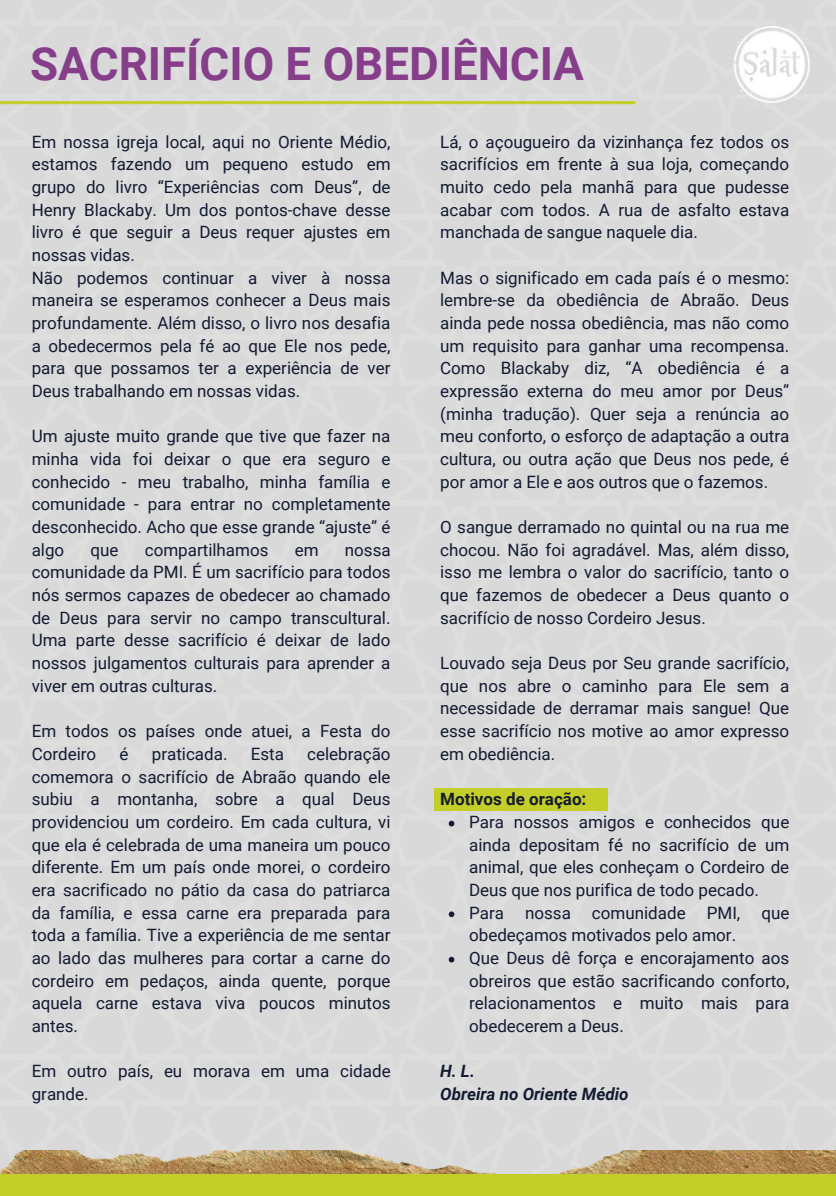
<style>
.page{position:relative;width:836px;height:1196px;background:#fff}
.page>*{position:absolute;margin:0;border:0;box-sizing:border-box;transform-origin:0 0}
.t1{font:700 45.6px "Roboto";color:#863e8a}
.t2{font:17px/22.6px "Roboto";color:#131b31;text-align:justify}
.t3{font:italic 700 17px/22.6px "Roboto";color:#131b31}
.t4{font:700 17px "Roboto";color:#131b31}
</style>
<div class="page">
<div style="left:624px;top:0;width:212px;height:240px;background:#d9d9d9"></div>
<div style="left:624px;top:240px;width:212px;height:240px;background:#d9d9d9"></div>
<div style="left:624px;top:480px;width:212px;height:240px;background:#d9d9d9"></div>
<div style="left:624px;top:720px;width:212px;height:240px;background:#d9d9d9"></div>
<div style="left:624px;top:960px;width:212px;height:190px;background:#d9d9d9"></div>
<div style="left:294px;top:0;width:330px;height:240px;background:#d9d9d9"></div>
<div style="left:294px;top:240px;width:330px;height:240px;background:#d9d9d9"></div>
<div style="left:294px;top:480px;width:330px;height:240px;background:#d9d9d9"></div>
<div style="left:294px;top:720px;width:330px;height:240px;background:#d9d9d9"></div>
<div style="left:294px;top:960px;width:330px;height:190px;background:#d9d9d9"></div>
<div style="left:0;top:0;width:294px;height:240px;background:#d9d9d9"></div>
<div style="left:0;top:240px;width:294px;height:240px;background:#d9d9d9"></div>
<div style="left:0;top:480px;width:294px;height:240px;background:#d9d9d9"></div>
<div style="left:0;top:720px;width:294px;height:240px;background:#d9d9d9"></div>
<div style="left:0;top:960px;width:294px;height:190px;background:#d9d9d9"></div>
<img style="left:733px;top:27px;width:76px;height:82px">
<div style="left:434px;top:788px;width:173px;height:23px;background:#c4ce28"></div>
<svg style="left:448px;top:820px;width:6px;height:6px"></svg>
<svg style="left:448px;top:911px;width:6px;height:6px"></svg>
<svg style="left:448px;top:956px;width:6px;height:6px"></svg>
<img style="left:0;top:1150px;width:836px;height:24px">
<div style="left:0;top:1174px;width:836px;height:21px;background:#c4ce28"></div>
<hr style="left:0;top:101px;width:635px;height:3px;background:#c4ce28">
<p class="t1" style="left:30px;top:38px;width:555px">SACRIFÍCIO E OBEDIÊNCIA</p>
<h1 class="t2" style="left:32px;top:130px;width:360px">Em nossa igreja local, aqui no Oriente Médio, estamos fazendo um pequeno estudo em grupo do livro “Experiências com Deus”, de Henry Blackaby. Um dos pontos-chave desse livro é que seguir a Deus requer ajustes em nossas vidas.</h1>
<p class="t2" style="left:32px;top:266px;width:360px">Não podemos continuar a viver à nossa maneira se esperamos conhecer a Deus mais profundamente. Além disso, o livro nos desafia a obedecermos pela fé ao que Ele nos pede, para que possamos ter a experiência de ver Deus trabalhando em nossas vidas.</p>
<p class="t2" style="left:32px;top:425px;width:360px">Um ajuste muito grande que tive que fazer na minha vida foi deixar o que era seguro e conhecido - meu trabalho, minha família e comunidade - para entrar no completamente desconhecido. Acho que esse grande “ajuste” é algo</p>
<p class="t2" style="left:90px;top:538px;width:30px">que</p>
<p class="t2" style="left:145px;top:538px;width:125px">compartilhamos</p>
<p class="t2" style="left:295px;top:538px;width:25px">em</p>
<p class="t2" style="left:32px;top:538px;width:360px;text-indent:313px">nossa comunidade da PMI. É um sacrifício para todos nós sermos capazes de obedecer ao chamado de Deus para servir no campo transcultural.<br>Uma parte desse sacrifício é deixar de lado nossos julgamentos culturais para aprender a viver em outras culturas.</p>
<p class="t2" style="left:32px;top:720px;width:360px">Em todos os países onde atuei, a Festa do<br>Cordeiro</p>
<p class="t2" style="left:32px;top:742px;width:360px;text-indent:275px">celebração comemora o sacrifício de Abraão quando ele subiu a montanha, sobre a qual Deus providenciou um cordeiro. Em cada cultura, vi que ela é celebrada de uma maneira um pouco diferente. Em um país onde morei, o cordeiro era sacrificado no pátio da casa do patriarca da família, e essa carne era preparada para toda a família. Tive a experiência de me sentar ao lado das mulheres para cortar a carne do cordeiro em pedaços, ainda quente, porque aquela carne estava viva poucos minutos antes.</p>
<p class="t2" style="left:32px;top:1060px;width:360px">Em outro país, eu morava em uma cidade grande.</p>
<p class="t2" style="left:120px;top:742px;width:10px">é</p>
<p class="t2" style="left:152px;top:742px;width:77px">praticada.</p>
<p class="t2" style="left:251px;top:742px;width:35px">Esta</p>
<p class="t2" style="left:440px;top:130px;width:350px">Lá, o açougueiro da vizinhança fez todos os sacrifícios em frente à sua loja, começando muito cedo pela manhã para que pudesse acabar com todos. A rua de asfalto estava manchada de sangue naquele dia.</p>
<p class="t2" style="left:440px;top:266px;width:350px">Mas o significado em cada país é o mesmo: lembre-se da obediência de Abraão. Deus ainda pede nossa obediência, mas não como um requisito para ganhar uma recompensa.<br>Como Blackaby diz, “A obediência é a expressão externa do meu amor por Deus” (minha tradução). Quer seja a renúncia ao meu conforto, o esforço de adaptação a outra cultura, ou outra ação que Deus nos pede, é por amor a Ele e aos outros que o fazemos.</p>
<p class="t2" style="left:440px;top:516px;width:350px">O sangue derramado no quintal ou na rua me chocou. Não foi agradável. Mas, além disso, isso me lembra o valor do sacrifício, tanto o que fazemos de obedecer a Deus quanto o sacrifício de nosso Cordeiro Jesus.</p>
<p class="t2" style="left:440px;top:652px;width:350px">Louvado seja Deus por Seu grande sacrifício, que nos abre o caminho para Ele sem a necessidade de derramar mais sangue! Que esse sacrifício nos motive ao amor expresso em obediência.</p>
<p class="t4" style="left:440px;top:789px;width:148px">Motivos de oração:</p>
<h2 class="t2" style="left:469px;top:810px;width:322px">Para nossos amigos e conhecidos que ainda depositam fé no sacrifício de um animal, que eles conheçam o Cordeiro de Deus que nos purifica de todo pecado.</h2>
<p class="t2" style="left:469px;top:901px;width:322px">Para nossa comunidade PMI, que obedeçamos motivados pelo amor.</p>
<p class="t2" style="left:469px;top:946px;width:322px">Que Deus dê força e encorajamento aos obreiros que estão sacrificando conforto, relacionamentos e muito mais para obedecerem a Deus.</p>
<p class="t3" style="left:440px;top:1060px;width:190px">H. L.<br>Obreira no Oriente Médio</p>
</div>
